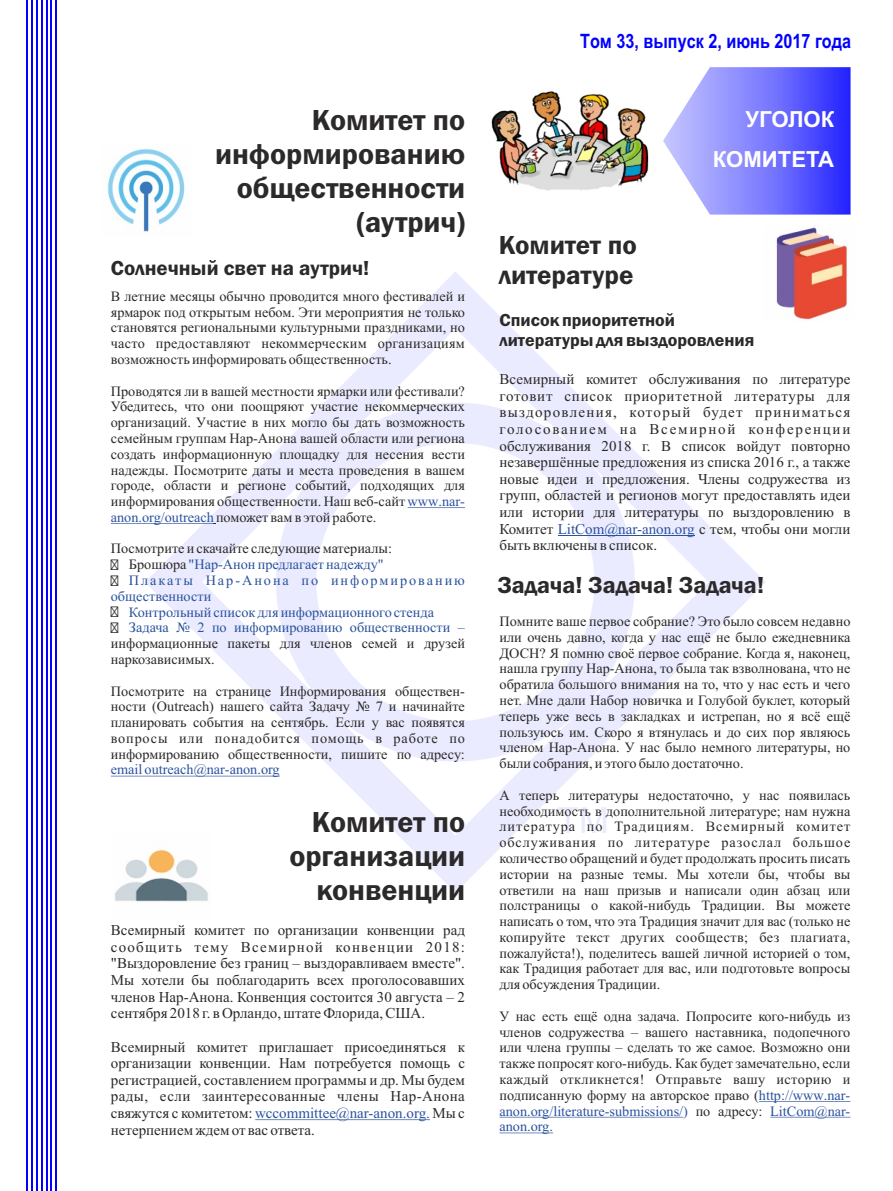
<style>
.page{position:relative;width:893px;height:1191px;background:#fff}
.page>*{position:absolute;margin:0;border:0;box-sizing:border-box;transform-origin:0 0}
.t1{font:600 30px/34px "Franklin Gothic";color:#2b2929;text-align:right}
.t2{font:600 27px/30.6px "Franklin Gothic";color:#2b2929}
.t3{font:600 24px "Franklin Gothic";color:#2b2929}
.t4{font:700 22.2px/40.2px "Arial";color:#fff;text-align:right}
.t5{font:600 21px "Franklin Gothic";color:#2b2929}
.t6{font:700 19.8px "Arial Narrow";color:#00f}
.t7{font:600 18px/20.4px "Franklin Gothic";color:#2b2929}
.t8{font:15px/16.6px "Times New Roman";color:#2b2929;text-align:justify}
.t9{font:14.25px/15.8px "Times New Roman";color:#2b2929;text-align:justify}
.t10{font:14.25px "Times New Roman";color:#2b529e}
.t11{font:14.25px "Times New Roman";letter-spacing:.03em;color:#2b2929}
.t12{font:14.25px "Times New Roman";letter-spacing:.14em;color:#2b529e}
.s1{color:#2b529e}
</style>
<div class="page">
<img style="left:491px;top:91px;width:158px;height:100px">
<svg style="left:663px;top:67px;width:187px;height:148px;background:#8484ff"></svg>
<svg style="left:145px;top:272px;width:620px;height:620px"></svg>
<svg style="left:558px;top:807px;width:48px;height:26px"></svg>
<hr style="left:408px;top:507px;width:30px;height:1px;background:#2b529e">
<hr style="left:165px;top:523px;width:49px;height:1px;background:#2b529e">
<hr style="left:111px;top:775px;width:32px;height:1px;background:#2b529e">
<hr style="left:145px;top:775px;width:49px;height:1px;background:#2b529e">
<svg style="left:438px;top:507px;width:27px;height:1px"></svg>
<svg style="left:111px;top:523px;width:54px;height:1px"></svg>
<svg style="left:194px;top:775px;width:86px;height:1px"></svg>
<hr style="left:558px;top:535px;width:137px;height:1px;background:#2b529e">
<img style="left:115px;top:831px;width:96px;height:71px">
<img style="left:764px;top:227px;width:83px;height:94px">
<img style="left:107px;top:148px;width:78px;height:84px">
<hr style="left:793px;top:1101px;width:31px;height:1px;background:#2b529e">
<hr style="left:553px;top:1116px;width:52px;height:1px;background:#2b529e">
<hr style="left:610px;top:1116px;width:69px;height:1px;background:#2b529e">
<hr style="left:770px;top:1116px;width:80px;height:1px;background:#2b529e">
<hr style="left:500px;top:1132px;width:50px;height:1px;background:#2b529e">
<svg style="left:759px;top:1101px;width:34px;height:1px"></svg>
<svg style="left:824px;top:1101px;width:26px;height:1px"></svg>
<svg style="left:500px;top:1116px;width:53px;height:1px"></svg>
<hr style="left:27px;top:0;width:1px;height:1191px;background:#00f">
<hr style="left:31px;top:0;width:2px;height:1191px;background:#00f">
<hr style="left:36px;top:0;width:2px;height:1191px;background:#00f">
<hr style="left:41px;top:0;width:1px;height:1191px;background:#00f">
<hr style="left:46px;top:0;width:1px;height:1191px;background:#00f">
<hr style="left:51px;top:0;width:1px;height:1191px;background:#00f">
<hr style="left:56px;top:0;width:1px;height:1191px;background:#00f">
<hr style="left:255px;top:1119px;width:171px;height:1px;background:#2b529e">
<h1 class="t1" style="left:215px;top:105px;width:252px">Комитет по информированию общественности (аутрич)</h1>
<h3 class="t5" style="left:111px;top:260px;width:260px">Солнечный свет на аутрич!</h3>
<p class="t9" style="left:111px;top:289px;width:356px">В летние месяцы обычно проводится много фестивалей и ярмарок под открытым небом. Эти мероприятия не только становятся региональными культурными праздниками, но часто предоставляют некоммерческим организациям возможность информировать общественность.</p>
<p class="t9" style="left:111px;top:384px;width:356px">Проводятся ли в вашей местности ярмарки или фестивали?<br>Убедитесь, что они поощряют участие некоммерческих организаций. Участие в них могло бы дать возможность семейным группам Нар-Анона вашей области или региона создать информационную площадку для несения вести надежды. Посмотрите даты и места проведения в вашем городе, области и регионе событий, подходящих для информирования общественности. Наш веб-сайт <span class="s1">www.nar&shy;anon.org/outreach</span>поможет вам в этой работе.</p>
<p class="t9" style="left:129px;top:542px;width:265px;text-indent:-18px">Посмотрите и скачайте следующие материалы:<br>Брошюра<span class="s1">"Нар-Анон предлагает надежду"</span></p>
<p class="t12" style="left:129px;top:575px;width:337px">Плакаты Нар-Анона по информированию</p>
<p class="t10" style="left:111px;top:591px;width:102px">общественности</p>
<p class="t10" style="left:129px;top:606px;width:307px">Контрольный список для информационного стенда</p>
<p class="t10" style="left:129px;top:622px;width:337px">Задача № 2 по информированию общественности –</p>
<p class="t9" style="left:111px;top:637px;width:356px">информационные пакеты для членов семей и друзей наркозависимых.</p>
<p class="t9" style="left:111px;top:684px;width:356px">Посмотрите на странице Информирования обществен&shy;ности (Outreach) нашего сайта Задачу № 7 и начинайте планировать события на сентябрь. Если у вас появятся вопросы или понадобится помощь в работе по информированию общественности, пишите по адресу:</p>
<p class="t10" style="left:111px;top:764px;width:170px">email outreach@nar-anon.org</p>
<h1 class="t1" style="left:289px;top:807px;width:177px">Комитет по организации конвенции</h1>
<p class="t8" style="left:111px;top:923px;width:356px">Всемирный комитет по организации конвенции рад сообщить тему Всемирной конвенции 2018: "Выздоровление без границ – выздоравливаем вместе".<br>Мы хотели бы поблагодарить всех проголосовавших членов Нар-Анона. Конвенция состоится 30 августа – 2 сентября 2018 г. в Орландо, штате Флорида, США.</p>
<p class="t8" style="left:111px;top:1039px;width:356px">Всемирный комитет приглашает присоединяться к организации конвенции. Нам потребуется помощь с регистрацией, составлением программы и др. Мы будем рады, если заинтересованные члены Нар-Анона свяжутся с комитетом: <span class="s1">wccommittee@nar-anon.org.</span> Мы с нетерпением ждем от вас ответа.</p>
<h3 class="t6" style="left:580px;top:34px;width:272px">Том 33, выпуск 2, июнь 2017 года</h3>
<h2 class="t2" style="left:499px;top:231px;width:139px">Комитет по литературе</h2>
<h3 class="t4" style="left:713px;top:101px;width:123px">УГОЛОК<br>КОМИТЕТА</h3>
<p class="t7" style="left:500px;top:311px;width:256px">Список приоритетной литературы для выздоровления</p>
<p class="t8" style="left:499px;top:372px;width:352px">Всемирный комитет обслуживания по литературе готовит список приоритетной литературы для выздоровления, который будет приниматься голосованием на Всемирной конференции обслуживания 2018 г. В список войдут повторно незавершённые предложения из списка 2016 г., а также новые идеи и предложения. Члены содружества из групп, областей и регионов могут предоставлять идеи или истории для литературы по выздоровлению в Комитет <span class="s1">LitCom@nar-anon.org</span> с тем, чтобы они могли быть включены в список.</p>
<h3 class="t3" style="left:498px;top:576px;width:268px">Задача! Задача! Задача!</h3>
<p class="t9" style="left:499px;top:615px;width:352px">Помните ваше первое собрание? Это было совсем недавно или очень давно, когда у нас ещё не было ежедневника ДОСН? Я помню своё первое собрание. Когда я, наконец, нашла группу Нар-Анона, то была так взволнована, что не обратила большого внимания на то, что у нас есть и чего нет. Мне дали Набор новичка и Голубой буклет, который теперь уже весь в закладках и истрепан, но я всё ещё пользуюсь им. Скоро я втянулась и до сих пор являюсь членом Нар-Анона. У нас было немного литературы, но были собрания, и этого было достаточно.</p>
<p class="t9" style="left:499px;top:788px;width:352px">А теперь литературы недостаточно, у нас появилась необходимость в дополнительной литературе; нам нужна литература по Традициям. Всемирный комитет обслуживания по литературе разослал большое количество обращений и будет продолжать просить писать истории на разные темы. Мы хотели бы, чтобы вы ответили на наш призыв и написали один абзац или полстраницы о какой-нибудь Традиции. Вы можете написать о том, что эта Традиция значит для вас (только не копируйте текст других сообществ; без плагиата, пожалуйста!), поделитесь вашей личной историей о том, как Традиция работает для вас, или подготовьте вопросы для обсуждения Традиции.</p>
<p class="t9" style="left:499px;top:1009px;width:352px">У нас есть ещё одна задача. Попросите кого-нибудь из</p>
<p class="t9" style="left:499px;top:1025px;width:352px">членов содружества – вашего наставника, подопечного</p>
<p class="t9" style="left:499px;top:1041px;width:352px">или члена группы – сделать то же самое. Возможно они</p>
<p class="t9" style="left:499px;top:1056px;width:352px">также попросят кого-нибудь. Как будет замечательно, если</p>
<p class="t11" style="left:499px;top:1074px;width:352px">каждый откликнется! Отправьте вашу историю и</p>
<p class="t9" style="left:499px;top:1088px;width:352px">подписанную форму на авторское право (<span class="s1">http://www.nar-</span></p>
<p class="t9" style="left:696px;top:1104px;width:68px">по адресу:</p>
<p class="t10" style="left:499px;top:1105px;width:190px">anon.org/literature-submissions/)</p>
<p class="t10" style="left:770px;top:1105px;width:82px">LitCom@nar-</p>
<p class="t10" style="left:499px;top:1121px;width:55px">anon.org.</p>
</div>
